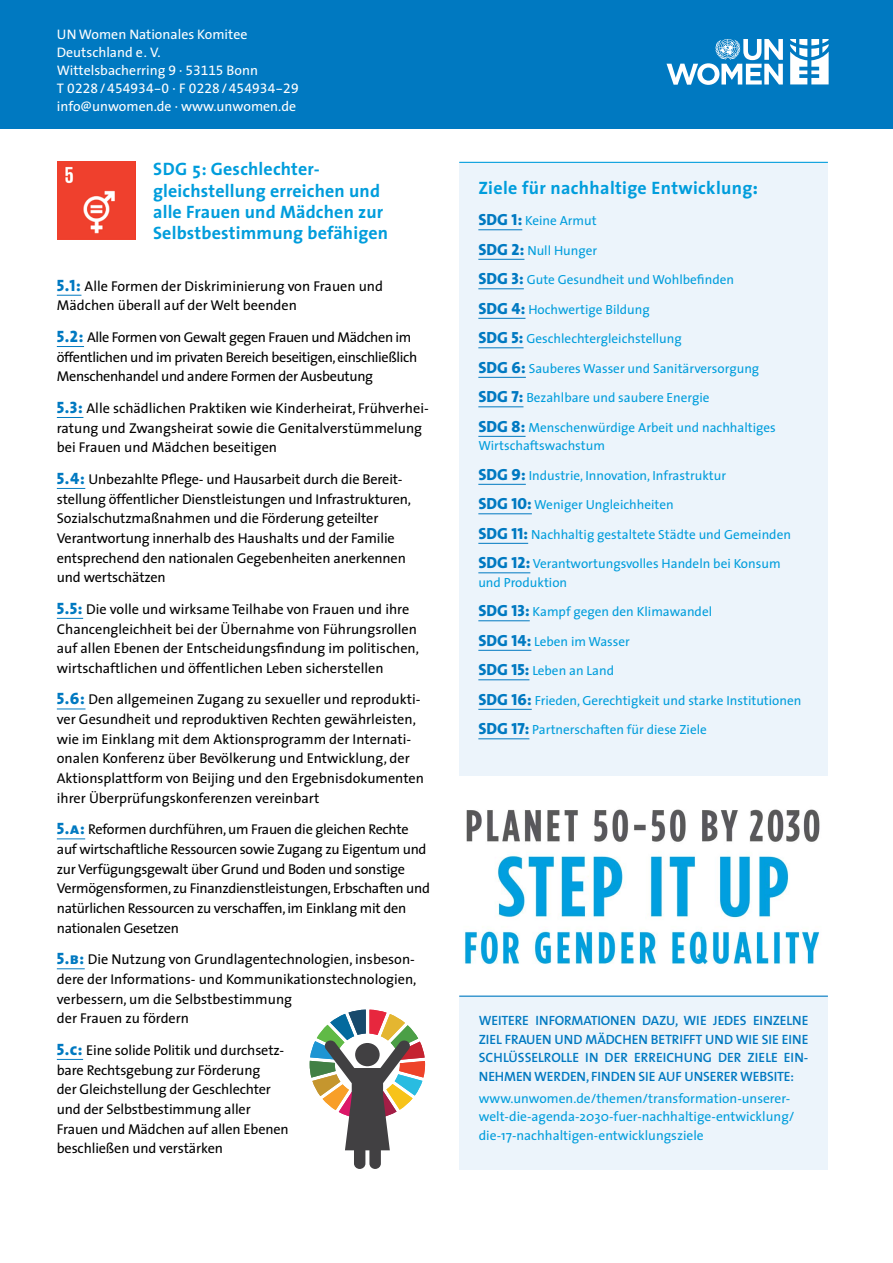
<style>
.page{position:relative;width:893px;height:1263px;background:#fff}
.page>*{position:absolute;margin:0;border:0;box-sizing:border-box;transform-origin:0 0}
.t1{font:700 18px/21.5px "The Sans";letter-spacing:.01em;color:#009ddc}
.t2{font:14.25px/19.6px "The Sans";letter-spacing:-.01em;color:#000}
.t3{font:13.8px/18px "The Sans";color:#fff}
.t4{font:13.8px "The Sans Expert";letter-spacing:.01em;color:#fff}
.t5{font:600 13.5px/18.6px "The Sans";letter-spacing:-.01em;color:#0079c1;text-align:justify}
.t6{font:13.5px/18.6px "The Sans";color:#009ddc}
.t7{font:13.2px/18.5px "The Sans";color:#009ddc}
.s1{font-family:"The Sans Expert"}
.s2{font-family:"The Sans"}
.s3{font-family:"The Sans Extra Bold Caps";font-size:16.5px;color:#0079c1}
.s4{font-family:"The Sans Extra Bold Caps";font-weight:400}
.s5{font-family:"The Sans Extra Bold Caps";font-size:16.2px;color:#0079c1}
</style>
<div class="page">
<div style="left:0;top:0;width:893px;height:129px;background:#0079c1"></div>
<svg style="left:666px;top:39px;width:117px;height:46px"></svg>
<svg style="left:790px;top:39px;width:39px;height:45px"></svg>
<div style="left:459px;top:996px;width:369px;height:173px;background:#ecf4fb"></div>
<hr style="left:459px;top:995px;width:369px;height:2px;background:#0079c1">
<img style="left:464px;top:809px;width:356px;height:156px">
<svg style="left:310px;top:1009px;width:115px;height:160px"></svg>
<div style="left:355px;top:1043px;width:25px;height:23px;background:#414042;border-radius:50%"></div>
<img style="left:57px;top:162px;width:79px;height:77px">
<svg style="left:57px;top:295px;width:24px;height:1px"></svg>
<svg style="left:57px;top:346px;width:27px;height:1px"></svg>
<svg style="left:57px;top:417px;width:26px;height:1px"></svg>
<svg style="left:57px;top:488px;width:28px;height:1px"></svg>
<svg style="left:57px;top:618px;width:26px;height:1px"></svg>
<svg style="left:57px;top:709px;width:29px;height:1px"></svg>
<svg style="left:57px;top:838px;width:28px;height:1px"></svg>
<svg style="left:57px;top:968px;width:28px;height:1px"></svg>
<svg style="left:57px;top:1059px;width:26px;height:1px"></svg>
<div style="left:459px;top:162px;width:369px;height:613px;background:#ecf4fb"></div>
<hr style="left:459px;top:162px;width:369px;height:1px;background:#009ddc">
<hr style="left:478px;top:229px;width:44px;height:1px;background:#0079c1">
<hr style="left:478px;top:259px;width:46px;height:1px;background:#0079c1">
<hr style="left:478px;top:288px;width:46px;height:1px;background:#0079c1">
<hr style="left:478px;top:318px;width:47px;height:1px;background:#0079c1">
<hr style="left:478px;top:347px;width:46px;height:1px;background:#0079c1">
<hr style="left:478px;top:377px;width:48px;height:1px;background:#0079c1">
<hr style="left:478px;top:406px;width:45px;height:1px;background:#0079c1">
<hr style="left:478px;top:436px;width:48px;height:1px;background:#0079c1">
<hr style="left:478px;top:484px;width:48px;height:1px;background:#0079c1">
<hr style="left:478px;top:513px;width:54px;height:1px;background:#0079c1">
<hr style="left:478px;top:543px;width:50px;height:1px;background:#0079c1">
<hr style="left:478px;top:572px;width:52px;height:1px;background:#0079c1">
<hr style="left:478px;top:620px;width:52px;height:1px;background:#0079c1">
<hr style="left:478px;top:650px;width:53px;height:1px;background:#0079c1">
<hr style="left:478px;top:679px;width:51px;height:1px;background:#0079c1">
<hr style="left:478px;top:709px;width:54px;height:1px;background:#0079c1">
<hr style="left:478px;top:738px;width:51px;height:1px;background:#0079c1">
<p class="t3" style="left:57px;top:25px;width:203px">UN Women Nationales Komitee<br>Deutschland e. V.<br>Wittelsbacherring <span class="s1">9 · 53115</span> Bonn</p>
<p class="t4" style="left:57px;top:77px;width:243px"><span class="s2">T</span> 0228 / 454934-0 <span class="s2">· F</span> 0228 / 454934-29</p>
<p class="t3" style="left:57px;top:97px;width:241px">info@unwomen.de · www.unwomen.de</p>
<p class="t1" style="left:153px;top:158px;width:237px">SDG 5: Geschlechter&shy;gleichstellung erreichen und alle Frauen und Mädchen zur<br>Selbstbestimmung befähigen</p>
<p class="t2" style="left:57px;top:276px;width:328px"><span class="s3">5.1:</span> Alle Formen der Diskriminierung von Frauen und<br>Mädchen überall auf der Welt beenden</p>
<p class="t2" style="left:57px;top:327px;width:362px"><span class="s3">5.2:</span> Alle Formen von Gewalt gegen Frauen und Mädchen im öffentlichen und im privaten Bereich beseitigen, einschließlich<br>Menschenhandel und andere Formen der Ausbeutung</p>
<p class="t2" style="left:57px;top:398px;width:373px"><span class="s3">5.3:</span> Alle schädlichen Praktiken wie Kinderheirat, Frühverhei&shy;ratung und Zwangsheirat sowie die Genitalverstümmelung bei Frauen und Mädchen beseitigen</p>
<p class="t2" style="left:57px;top:469px;width:356px"><span class="s3">5.4:</span> Unbezahlte Pflege- und Hausarbeit durch die Bereit&shy;stellung öffentlicher Dienstleistungen und Infrastrukturen, Sozialschutzmaßnahmen und die Förderung geteilter Verantwortung innerhalb des Haushalts und der Familie entsprechend den nationalen Gegebenheiten anerkennen und wertschätzen</p>
<p class="t2" style="left:57px;top:599px;width:364px"><span class="s3">5.5:</span> Die volle und wirksame Teilhabe von Frauen und ihre Chancengleichheit bei der Übernahme von Führungsrollen auf allen Ebenen der Entscheidungsfindung im politischen, wirtschaftlichen und öffentlichen Leben sicherstellen</p>
<p class="t2" style="left:57px;top:689px;width:369px"><span class="s3">5.6:</span> Den allgemeinen Zugang zu sexueller und reprodukti&shy;ver Gesundheit und reproduktiven Rechten gewährleisten, wie im Einklang mit dem Aktionsprogramm der Internati&shy;onalen Konferenz über Bevölkerung und Entwicklung, der Aktionsplattform von Beijing und den Ergebnisdokumenten ihrer Überprüfungskonferenzen vereinbart</p>
<p class="t2" style="left:57px;top:819px;width:375px"><span class="s3">5.a:</span> Reformen durchführen, um Frauen die gleichen Rechte auf wirtschaftliche Ressourcen sowie Zugang zu Eigentum und zur Verfügungsgewalt über Grund und Boden und sonstige Vermögensformen, zu Finanzdienstleistungen, Erbschaften und natürlichen Ressourcen zu verschaffen, im Einklang mit den nationalen Gesetzen</p>
<p class="t2" style="left:57px;top:949px;width:361px"><span class="s3">5.b:</span> Die Nutzung von Grundlagentechnologien, insbeson&shy;dere der Informations- und Kommunikationstechnologien, verbessern, um die Selbstbestimmung<br>der Frauen zu fördern</p>
<p class="t2" style="left:57px;top:1040px;width:233px"><span class="s3">5.c:</span> Eine solide Politik und durchsetz&shy;bare Rechtsgebung zur Förderung<br>der Gleichstellung der Geschlechter und der Selbstbestimmung aller Frauen und Mädchen auf allen Ebenen beschließen und verstärken</p>
<p class="t1" style="left:478px;top:177px;width:281px">Ziele für nachhaltige Entwicklung<span class="s4">:</span></p>
<p class="t7" style="left:478px;top:211px;width:120px"><span class="s5">SDG 1:</span> Keine Armut</p>
<p class="t7" style="left:478px;top:241px;width:120px"><span class="s5">SDG 2:</span> Null Hunger</p>
<p class="t7" style="left:478px;top:270px;width:257px"><span class="s5">SDG 3:</span> Gute Gesundheit und Wohlbefinden</p>
<p class="t7" style="left:478px;top:300px;width:173px"><span class="s5">SDG 4:</span> Hochwertige Bildung</p>
<p class="t7" style="left:478px;top:329px;width:205px"><span class="s5">SDG 5:</span> Geschlechtergleichstellung</p>
<p class="t7" style="left:478px;top:359px;width:282px"><span class="s5">SDG 6:</span> Sauberes Wasser und Sanitärversorgung</p>
<p class="t7" style="left:478px;top:388px;width:233px"><span class="s5">SDG 7:</span> Bezahlbare und saubere Energie</p>
<p class="t7" style="left:478px;top:418px;width:299px"><span class="s5">SDG 8:</span> Menschenwürdige Arbeit und nachhaltiges<br>Wirtschaftswachstum</p>
<p class="t7" style="left:478px;top:466px;width:249px"><span class="s5">SDG 9:</span> Industrie, Innovation, Infrastruktur</p>
<p class="t7" style="left:478px;top:495px;width:197px"><span class="s5">SDG 10:</span> Weniger Ungleichheiten</p>
<p class="t7" style="left:478px;top:525px;width:314px"><span class="s5">SDG 11:</span> Nachhaltig gestaltete Städte und Gemeinden</p>
<p class="t7" style="left:478px;top:554px;width:304px"><span class="s5">SDG 12:</span> Verantwortungsvolles Handeln bei Konsum und Produktion</p>
<p class="t7" style="left:478px;top:602px;width:235px"><span class="s5">SDG 13:</span> Kampf gegen den Klimawandel</p>
<p class="t7" style="left:478px;top:632px;width:153px"><span class="s5">SDG 14:</span> Leben im Wasser</p>
<p class="t7" style="left:478px;top:661px;width:137px"><span class="s5">SDG 15:</span> Leben an Land</p>
<p class="t7" style="left:478px;top:691px;width:325px"><span class="s5">SDG 16:</span> Frieden, Gerechtigkeit und starke Institutionen</p>
<p class="t7" style="left:478px;top:720px;width:230px"><span class="s5">SDG 17:</span> Partnerschaften für diese Ziele</p>
<p class="t5" style="left:479px;top:1011px;width:331px">WEITERE I NFORMATIONEN DAZU, WIE JEDES EINZELNE ZIEL FRAUEN UND MÄDCHEN BETRIFFT UND WIE SIE EINE SCHLÜSSELROLLE IN DER ERREICHUNG DER ZIELE EIN-NEHMEN WERDEN, FINDEN SIE AUF UNSERER WEBSITE:</p>
<p class="t6" style="left:479px;top:1088px;width:317px">www.unwomen.de/themen/transformation-unserer&shy;welt-die-agenda-2030-fuer-nachhaltige-entwicklung/ die-17-nachhaltigen-entwicklungsziele</p>
</div>
